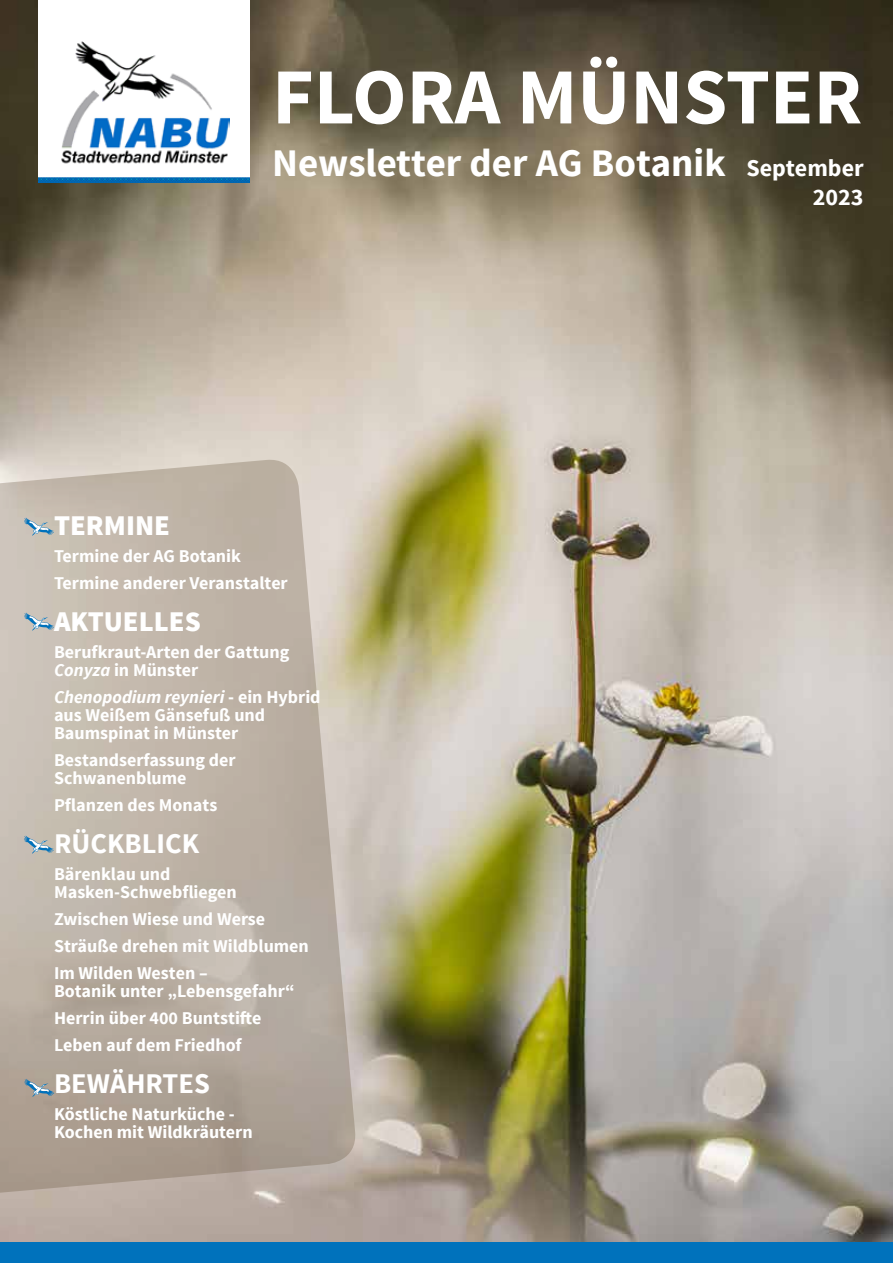
<style>
.page{position:relative;width:893px;height:1263px;background:#fff}
.page>*{position:absolute;margin:0;border:0;box-sizing:border-box;transform-origin:0 0}
.t1{font:700 79.5px "Source Sans Pro";color:#fff}
.t2{font:700 39px "Source Sans Pro";color:#fff}
.t3{font:700 28.5px "Source Sans Pro";color:#fff}
.t4{font:900 28.5px "Source Sans Pro";color:#fff}
.t5{font:700 24px "Source Sans Pro";color:#fff}
.t6{font:700 18px/18px "Source Sans Pro";color:#fff}
.s1{font-size:24px}
.s2{font-style:italic}
</style>
<div class="page">
<img style="left:0;top:0;width:893px;height:1242px">
<svg style="left:0;top:457px;width:358px;height:743px;background:#bdb2a7"></svg>
<img style="left:38px;top:1px;width:212px;height:182px">
<svg style="left:265px;top:0;width:618px;height:226px;background:#625944"></svg>
<div style="left:39px;top:39px;width:211px;height:129px;background:#fff"></div>
<img style="left:61px;top:42px;width:169px;height:122px">
<svg style="left:24px;top:612px;width:30px;height:19px"></svg>
<svg style="left:24px;top:1079px;width:30px;height:18px"></svg>
<div style="left:0;top:1242px;width:893px;height:21px;background:#0072bc"></div>
<svg style="left:24px;top:518px;width:30px;height:18px"></svg>
<svg style="left:24px;top:835px;width:30px;height:19px"></svg>
<h1 class="t1" style="left:272px;top:46px;width:592px">FLORA MÜNSTER</h1>
<h2 class="t2" style="left:272px;top:138px;width:593px">Newsletter der AG Botanik <span class="s1">September</span></h2>
<h3 class="t5" style="left:813px;top:182px;width:52px">2023</h3>
<h3 class="t4" style="left:54px;top:507px;width:117px">TERMINE</h3>
<p class="t6" style="left:54px;top:543px;width:235px;line-height:27px">Termine der AG Botanik<br>Termine anderer Veranstalter</p>
<h3 class="t4" style="left:54px;top:603px;width:148px">AKTUELLES</h3>
<p class="t6" style="left:54px;top:643px;width:237px">Berufkraut-Arten der Gattung<br><span class="s2">Conyza</span> in Münster</p>
<p class="t6" style="left:54px;top:688px;width:268px"><span class="s2">Chenopodium reynieri</span> - ein Hybrid aus Weißem Gänsefuß und<br>Baumspinat in Münster</p>
<p class="t6" style="left:54px;top:751px;width:183px">Bestandserfassung der<br>Schwanenblume</p>
<p class="t6" style="left:54px;top:796px;width:165px">Pflanzen des Monats</p>
<h3 class="t3" style="left:54px;top:825px;width:147px">RÜCKBLICK</h3>
<p class="t6" style="left:54px;top:865px;width:184px">Bärenklau und<br>Masken-Schwebfliegen</p>
<p class="t6" style="left:54px;top:906px;width:256px;line-height:27px">Zwischen Wiese und Werse<br>Sträuße drehen mit Wildblumen<br>Im Wilden Westen –</p>
<p class="t6" style="left:54px;top:978px;width:242px;line-height:27px">Botanik unter „Lebensgefahr“<br>Herrin über 400 Buntstifte<br>Leben auf dem Friedhof</p>
<h3 class="t3" style="left:54px;top:1065px;width:19px">bew</h3>
<h3 class="t3" style="left:110px;top:1065px;width:34px">ährtes</h3>
<p class="t6" style="left:54px;top:1105px;width:200px">Köstliche Naturküche -<br>Kochen mit Wildkräutern</p>
</div>
